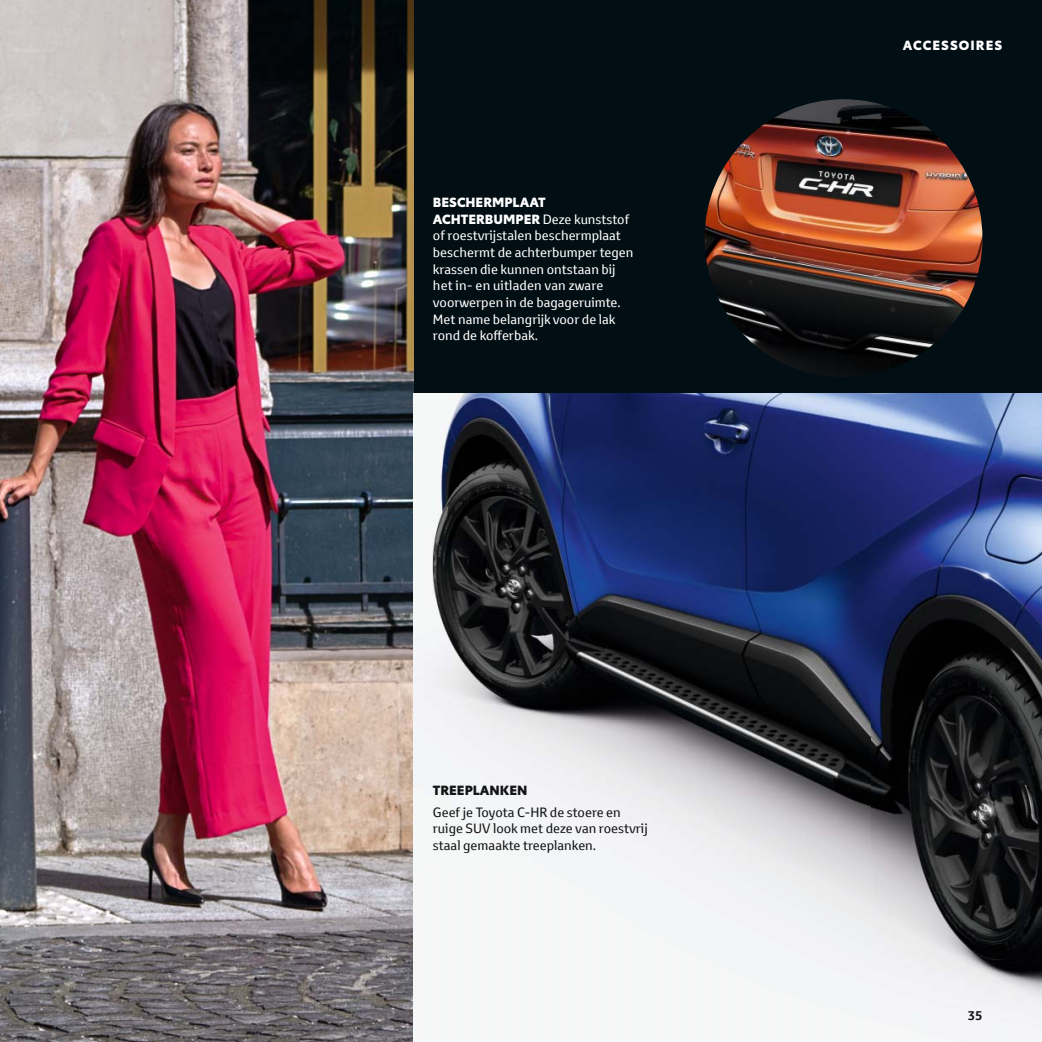
<style>
.page{position:relative;width:1042px;height:1042px;background:#fff}
.page>*{position:absolute;margin:0;border:0;box-sizing:border-box;transform-origin:0 0}
.t1{font:13.12px/16.6px "Toyota Text";color:#fff}
.t2{font:13.12px/16.6px "Toyota Text";color:#131413}
.t3{font:900 13.12px "Toyota Type";color:#fff}
.t4{font:900 13.12px "Toyota Type";letter-spacing:.08em;color:#fff}
.t5{font:900 13.12px "Toyota Type";color:#131413}
.t6{font:700 12.25px "Toyota Text";color:#131413}
.s1{font-family:"Toyota Type";font-weight:900}
</style>
<div class="page">
<div style="left:0;top:0;width:1042px;height:393px;background:#010e13"></div>
<img style="left:704px;top:99px;width:278px;height:278px;border-radius:50%">
<img style="left:0;top:0;width:413px;height:1041px">
<img style="left:413px;top:393px;width:629px;height:648px">
<p class="t3" style="left:433px;top:198px;width:114px">BESCHERMPLAAT</p>
<p class="t1" style="left:433px;top:210px;width:202px"><span class="s1">ACHTERBUMPER</span> Deze kunststof of roestvrijstalen beschermplaat beschermt de achterbumper tegen krassen die kunnen ontstaan bij het in- en uitladen van zware voorwerpen in de bagageruimte.<br>Met name belangrijk voor de lak rond de kofferbak.</p>
<p class="t5" style="left:433px;top:786px;width:96px">TREEPLANKEN</p>
<p class="t2" style="left:433px;top:803px;width:216px">Geef je Toyota C-HR de stoere en ruige SUV look met deze van roestvrij staal gemaakte treeplanken.</p>
<p class="t4" style="left:903px;top:40px;width:101px">ACCESSOIRES</p>
<p class="t6" style="left:968px;top:1007px;width:16px">35</p>
</div>
